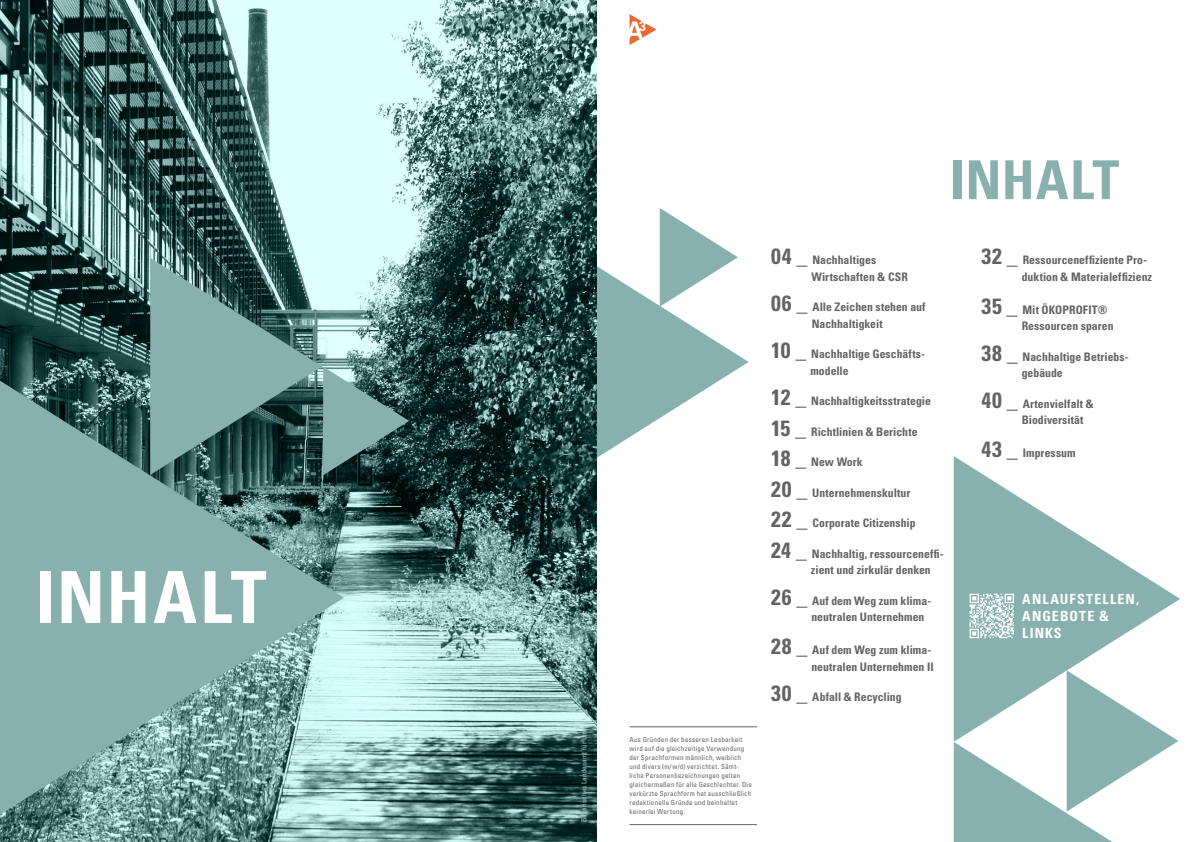
<style>
.page{position:relative;width:1191px;height:842px;background:#fff}
.page>*{position:absolute;margin:0;border:0;box-sizing:border-box;transform-origin:0 0}
.t1{font:700 condensed 71.8px "Univers LT Std";letter-spacing:.02em;color:#fff}
.t2{font:700 condensed 53.7px "Univers LT Std";letter-spacing:.005em;color:#87b0af}
.t3{font:700 condensed 14px/17px "Univers LT Std";letter-spacing:.08em;color:#fff}
.t4{font:700 condensed 11.7px/16.5px "Univers LT Std";color:#646363}
.t5{font:condensed 7px/9px "Univers LT Std";letter-spacing:.03em;color:#646363}
.Bildunterschriften_u{font:condensed 7px "Univers LT Std";letter-spacing:.025em;color:#abc7c6}
.s1{font-size:22px}
</style>
<div class="page">
<svg style="left:629px;top:14px;width:27px;height:31px"></svg>
<svg style="left:596px;top:208px;width:152px;height:251px"></svg>
<svg style="left:953px;top:456px;width:227px;height:285px;fill:#87b0af"></svg>
<svg style="left:953px;top:670px;width:225px;height:172px"></svg>
<hr style="left:629px;top:726px;width:128px;height:1px;background:#646363">
<hr style="left:629px;top:824px;width:128px;height:1px;background:#646363">
<svg style="left:969px;top:594px;width:45px;height:44px"></svg>
<img style="left:0;top:0;width:596px;height:842px">
<svg style="left:0;top:381px;width:344px;height:434px;background:#7da5a4"></svg>
<svg style="left:150px;top:258px;width:259px;height:217px;background:#6b9190"></svg>
<p class="t1" style="left:35px;top:553px;width:233px">INHALT</p>
<p class="Bildunterschriften_u" style="left:579px;top:822px;width:106px;rotate:-90deg">Bayerisches Landesamt für Umwelt</p>
<p class="t5" style="left:629px;top:734px;width:124px">Aus Gründen der besseren Lesbarkeit wird auf die gleichzeitige Verwendung der Sprachformen männlich, weiblich und divers (m/w/d) verzichtet. Sämt&shy;liche Personenbezeichnungen gelten gleichermaßen für alle Geschlechter. Die verkürzte Sprachform hat ausschließlich redaktionelle Gründe und beinhaltet keinerlei Wertung.</p>
<p class="t2" style="left:950px;top:147px;width:170px">INHALT</p>
<p class="t4" style="left:771px;top:252px;width:106px"><span class="s1">04 _</span> Nachhaltiges</p>
<p class="t4" style="left:811px;top:268px;width:98px">Wirtschaften &amp; CSR</p>
<p class="t4" style="left:771px;top:299px;width:156px;text-align:center"><span class="s1">06 _</span> Alle Zeichen stehen auf<br>Nachhaltigkeit</p>
<p class="t4" style="left:810px;top:346px;width:116px;text-indent:-39px"><span class="s1">10 _</span> Nachhaltige Geschäfts&shy;modelle</p>
<p class="t4" style="left:771px;top:393px;width:161px"><span class="s1">12 _</span> Nachhaltigkeitsstrategie</p>
<p class="t4" style="left:771px;top:423px;width:148px"><span class="s1">15 _</span> Richtlinien &amp; Berichte</p>
<p class="t4" style="left:771px;top:454px;width:93px"><span class="s1">18 _</span> New Work</p>
<p class="t4" style="left:771px;top:484px;width:140px"><span class="s1">20 _</span> Unternehmenskultur</p>
<p class="t4" style="left:771px;top:515px;width:146px"><span class="s1">22 _</span> Corporate Citizenship</p>
<p class="t4" style="left:811px;top:545px;width:134px;text-indent:-40px"><span class="s1">24 _</span> Nachhaltig, ressourceneffi&shy;zient und zirkulär denken</p>
<p class="t4" style="left:811px;top:592px;width:121px;text-indent:-40px"><span class="s1">26 _</span> Auf dem Weg zum klima&shy;neutralen Unternehmen</p>
<p class="t4" style="left:771px;top:642px;width:164px;text-align:right"><span class="s1">28 _</span> Auf dem Weg zum klima&shy;neutralen Unternehmen II</p>
<p class="t4" style="left:771px;top:689px;width:132px"><span class="s1">30 _</span> Abfall &amp; Recycling</p>
<p class="t4" style="left:1021px;top:252px;width:132px;text-indent:-40px"><span class="s1">32 _</span> Ressourceneffiziente Pro&shy;duktion &amp; Materialeffizienz</p>
<p class="t4" style="left:1021px;top:301px;width:93px;text-indent:-40px"><span class="s1">35 _</span> Mit ÖKOPROFIT®<br>Ressourcen sparen</p>
<p class="t4" style="left:1021px;top:348px;width:108px;text-indent:-40px"><span class="s1">38 _</span> Nachhaltige Betriebs&shy;gebäude</p>
<p class="t4" style="left:1021px;top:395px;width:73px;text-indent:-40px"><span class="s1">40 _</span> Artenvielfalt &amp;<br>Biodiversität</p>
<p class="t4" style="left:981px;top:445px;width:96px"><span class="s1">43 _</span> Impressum</p>
<p class="t3" style="left:1022px;top:590px;width:118px">ANLAUFSTELLEN,<br>ANGEBOTE &amp;</p>
<p class="t3" style="left:1022px;top:624px;width:41px">LINKS</p>
</div>
